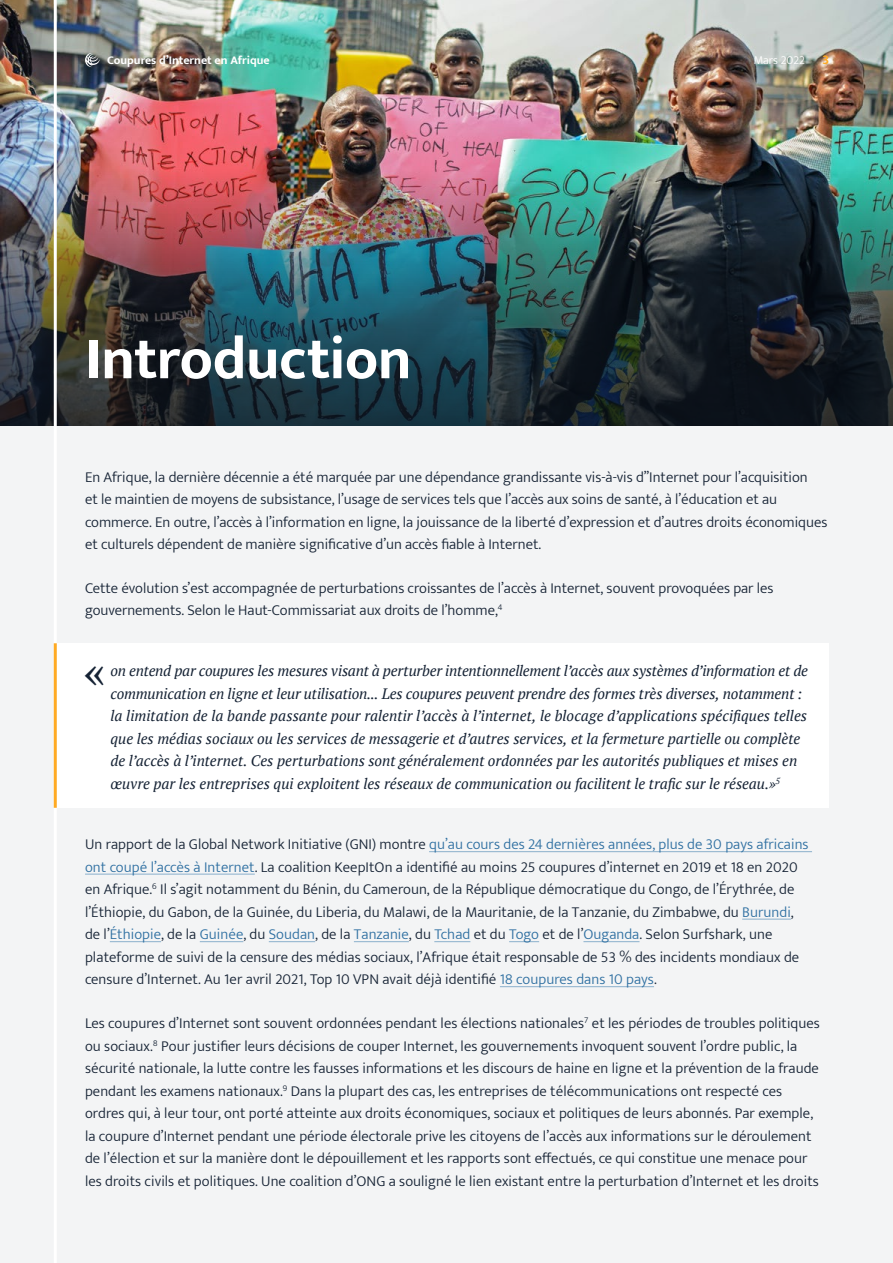
<style>
.page{position:relative;width:893px;height:1263px;background:#f3f4f5}
.page>*{position:absolute;margin:0;border:0;box-sizing:border-box;transform-origin:0 0}
.Large_title{font:700 60px "Mukta";letter-spacing:-.01em;color:#fff}
.t1{font:47.1px "PT Serif";color:#152234}
.Body{font:300 15px/22.5px "Mukta";letter-spacing:.005em;color:#152234}
.t2{font:italic 15px/22.5px "PT Serif";letter-spacing:-.005em;color:#152234}
.t3{font:700 13.5px "Mukta";color:#ffaa23}
.t4{font:700 12px "Mukta";color:#fff}
.t5{font:300 12px "Mukta";color:#fff}
.s1{color:#2e6fa1}
</style>
<div class="page">
<img style="left:0;top:0;width:893px;height:426px">
<hr style="left:54px;top:0;width:3px;height:1263px;background:#fff">
<svg style="left:85px;top:53px;width:15px;height:14px"></svg>
<div style="left:55px;top:643px;width:774px;height:165px;background:#fff"></div>
<hr style="left:54px;top:643px;width:3px;height:165px;background:#ffaa23">
<hr style="left:429px;top:851px;width:383px;height:1px;background:#96b7d0">
<hr style="left:85px;top:873px;width:170px;height:2px;background:#96b7d0">
<hr style="left:742px;top:918px;width:49px;height:2px;background:#96b7d0">
<hr style="left:110px;top:941px;width:51px;height:1px;background:#96b7d0">
<hr style="left:200px;top:941px;width:43px;height:1px;background:#96b7d0">
<hr style="left:269px;top:941px;width:46px;height:1px;background:#96b7d0">
<hr style="left:354px;top:941px;width:55px;height:1px;background:#96b7d0">
<hr style="left:434px;top:941px;width:36px;height:1px;background:#96b7d0">
<hr style="left:509px;top:941px;width:30px;height:1px;background:#96b7d0">
<hr style="left:583px;top:941px;width:56px;height:1px;background:#96b7d0">
<hr style="left:500px;top:986px;width:154px;height:1px;background:#96b7d0">
<p class="t4" style="left:107px;top:53px;width:164px">Coupures d’Internet en Afrique</p>
<p class="t5" style="left:754px;top:53px;width:53px">Mars 2022</p>
<p class="t3" style="left:822px;top:51px;width:8px">3</p>
<p class="Large_title" style="left:85px;top:322px;width:328px">Introduction</p>
<p class="Body" style="left:85px;top:465px;width:744px">En Afrique, la dernière décennie a été marquée par une dépendance grandissante vis-à-vis d’’Internet pour l’acquisition<br>et le maintien de moyens de subsistance, l’usage de services tels que l’accès aux soins de santé, à l’éducation et au commerce. En outre, l’accès à l’information en ligne, la jouissance de la liberté d’expression et d’autres droits économiques et culturels dépendent de manière significative d’un accès fiable à Internet.</p>
<p class="Body" style="left:85px;top:576px;width:690px">Cette évolution s’est accompagnée de perturbations croissantes de l’accès à Internet, souvent provoquées par les gouvernements. Selon le Haut-Commissariat aux droits de l’homme,<sup>4</sup></p>
<p class="t1" style="left:84px;top:641px;width:24px">«</p>
<p class="t2" style="left:111px;top:659px;width:699px">on entend par coupures les mesures visant à perturber intentionnellement l’accès aux systèmes d’information et de communication en ligne et leur utilisation... Les coupures peuvent prendre des formes très diverses, notamment : la limitation de la bande passante pour ralentir l’accès à l’internet, le blocage d’applications spécifiques telles que les médias sociaux ou les services de messagerie et d’autres services, et la fermeture partielle ou complète de l’accès à l’internet. Ces perturbations sont généralement ordonnées par les autorités publiques et mises en œuvre par les entreprises qui exploitent les réseaux de communication ou facilitent le trafic sur le réseau.»<sup>5</sup></p>
<p class="Body" style="left:85px;top:833px;width:725px">Un rapport de la Global Network Initiative (GNI) montre <span class="s1">qu’au cours des 24 dernières années, plus de 30 pays africains ont coupé l’accès à Internet</span>. La coalition KeepItOn a identifié au moins 25 coupures d’internet en 2019 et 18 en 2020 en Afrique.<sup>6</sup> Il s’agit notamment du Bénin, du Cameroun, de la République démocratique du Congo, de l’Érythrée, de l’Éthiopie, du Gabon, de la Guinée, du Liberia, du Malawi, de la Mauritanie, de la Tanzanie, du Zimbabwe, du <span class="s1">Burundi</span>, de l’<span class="s1">Éthiopie</span>, de la <span class="s1">Guinée</span>, du <span class="s1">Soudan</span>, de la <span class="s1">Tanzanie</span>, du <span class="s1">Tchad</span> et du <span class="s1">Togo</span> et de l’<span class="s1">Ouganda</span>. Selon Surfshark, une plateforme de suivi de la censure des médias sociaux, l’Afrique était responsable de 53 % des incidents mondiaux de censure d’Internet. Au 1er avril 2021, Top 10 VPN avait déjà identifié <span class="s1">18 coupures dans 10 pays</span>.</p>
<p class="Body" style="left:85px;top:1012px;width:736px">Les coupures d’Internet sont souvent ordonnées pendant les élections nationales<sup>7</sup> et les périodes de troubles politiques ou sociaux.<sup>8</sup> Pour justifier leurs décisions de couper Internet, les gouvernements invoquent souvent l’ordre public, la sécurité nationale, la lutte contre les fausses informations et les discours de haine en ligne et la prévention de la fraude pendant les examens nationaux.<sup>9</sup> Dans la plupart des cas, les entreprises de télécommunications ont respecté ces ordres qui, à leur tour, ont porté atteinte aux droits économiques, sociaux et politiques de leurs abonnés. Par exemple, la coupure d’Internet pendant une période électorale prive les citoyens de l’accès aux informations sur le déroulement de l’élection et sur la manière dont le dépouillement et les rapports sont effectués, ce qui constitue une menace pour les droits civils et politiques. Une coalition d’ONG a souligné le lien existant entre la perturbation d’Internet et les droits</p>
</div>
